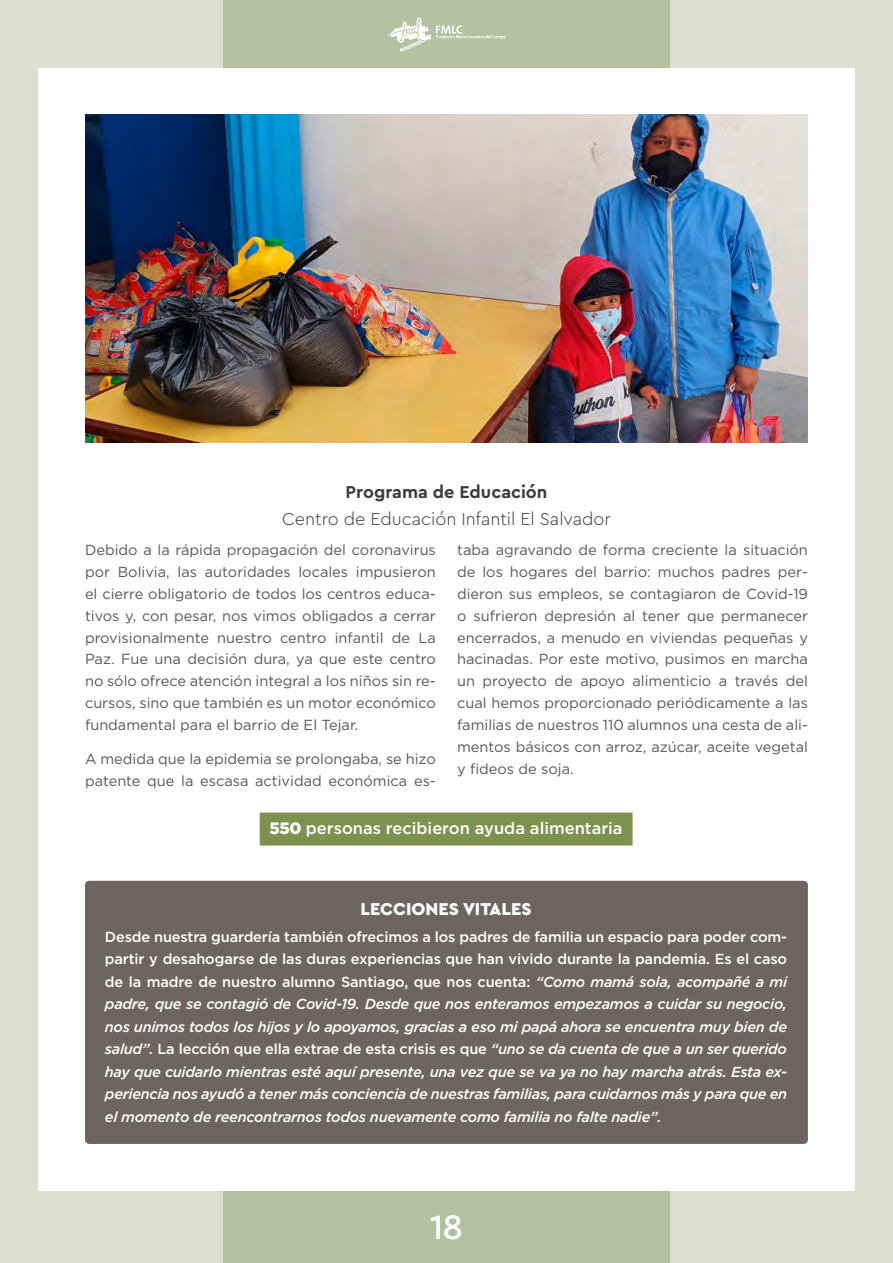
<style>
.page{position:relative;width:893px;height:1263px;background:#dadfcf}
.page>*{position:absolute;margin:0;border:0;box-sizing:border-box;transform-origin:0 0}
.t1{font:500 35.55px "Cera Pro";color:#fff}
.t2{font:300 18px "Cera Pro";color:#3c3c3b}
.t3{font:700 18px "Cera Pro";color:#3c3c3b}
.t4{font:900 18px "Cera Pro";color:#fff}
.t5{font:500 16.5px "Gotham";color:#fff}
.t6{font:14.55px/21.9px "Gotham";color:#575756;text-align:justify}
.t7{font:italic 500 14.55px/22.5px "Gotham";letter-spacing:-.02em;color:#fff;text-align:justify}
.s1{font-weight:900}
.s2{font-style:normal}
</style>
<div class="page">
<div style="left:223px;top:0;width:447px;height:1263px;background:#b4c09f"></div>
<svg style="left:387px;top:17px;width:118px;height:34px"></svg>
<div style="left:38px;top:68px;width:817px;height:1123px;background:#fff"></div>
<div style="left:260px;top:812px;width:372px;height:33px;background:#7e9250"></div>
<div style="left:85px;top:881px;width:723px;height:263px;background:#6e6462;border-radius:4px"></div>
<img style="left:85px;top:115px;width:723px;height:327px">
<p class="t3" style="left:346px;top:480px;width:203px">Programa de Educación</p>
<p class="t2" style="left:282px;top:507px;width:330px">Centro de Educación Infantil El Salvador</p>
<p class="t6" style="left:85px;top:539px;width:352px">Debido a la rápida propagación del coronavirus por Bolivia, las autoridades locales impusieron el cierre obligatorio de todos los centros educa&shy;tivos y, con pesar, nos vimos obligados a cerrar provisionalmente nuestro centro infantil de La Paz. Fue una decisión dura, ya que este centro no sólo ofrece atención integral a los niños sin re&shy;cursos, sino que también es un motor económico fundamental para el barrio de El Tejar.</p>
<p class="t6" style="left:85px;top:748px;width:352px">A medida que la epidemia se prolongaba, se hizo patente que la escasa actividad económica es-</p>
<p class="t6" style="left:457px;top:539px;width:352px">taba agravando de forma creciente la situación de los hogares del barrio: muchos padres per&shy;dieron sus empleos, se contagiaron de Covid-19 o sufrieron depresión al tener que permanecer encerrados, a menudo en viviendas pequeñas y hacinadas. Por este motivo, pusimos en marcha un proyecto de apoyo alimenticio a través del cual hemos proporcionado periódicamente a las familias de nuestros 110 alumnos una cesta de ali&shy;mentos básicos con arroz, azúcar, aceite vegetal y fideos de soja.</p>
<p class="t5" style="left:270px;top:817px;width:355px"><span class="s1">550</span> personas recibieron ayuda alimentaria</p>
<p class="t4" style="left:360px;top:897px;width:173px">LECCIONES VITALES</p>
<p class="t7" style="left:105px;top:925px;width:684px"><span class="s2">Desde nuestra guardería también ofrecimos a los padres de familia un espacio para poder com&shy;partir y desahogarse de las duras experiencias que han vivido durante la pandemia. Es el caso de la madre de nuestro alumno Santiago, que nos cuenta:</span> “Como mamá sola, acompañé a mi padre, que se contagió de Covid-19. Desde que nos enteramos empezamos a cuidar su negocio, nos unimos todos los hijos y lo apoyamos, gracias a eso mi papá ahora se encuentra muy bien de salud”. <span class="s2">La lección que ella extrae de esta crisis es que</span> “uno se da cuenta de que a un ser querido hay que cuidarlo mientras esté aquí presente, una vez que se va ya no hay marcha atrás. Esta ex&shy;periencia nos ayudó a tener más conciencia de nuestras familias, para cuidarnos más y para que en el momento de reencontrarnos todos nuevamente como familia no falte nadie”.</p>
<h1 class="t1" style="left:430px;top:1203px;width:35px">18</h1>
</div>
